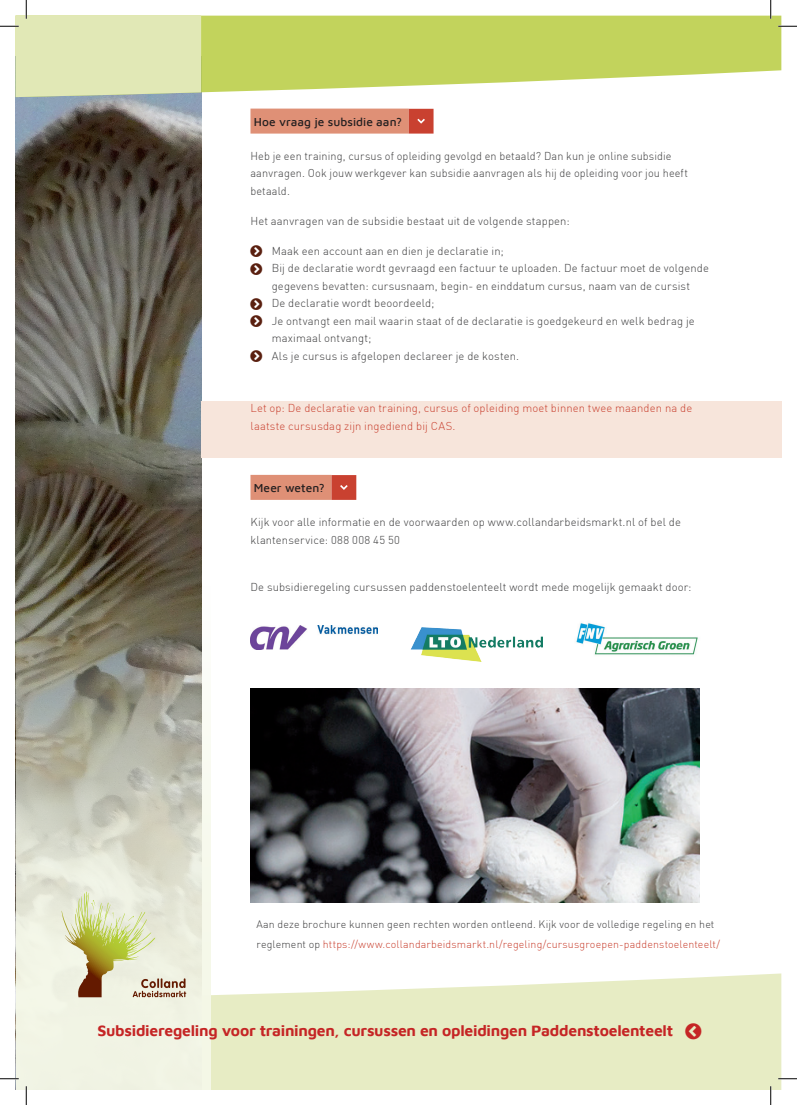
<style>
.page{position:relative;width:797px;height:1105px;background:#fff}
.page>*{position:absolute;margin:0;border:0;box-sizing:border-box;transform-origin:0 0}
.t1{font:700 15.75px "Maven Pro";letter-spacing:-.02em;color:#c52525}
.t2{font:500 11.88px "Maven Pro";letter-spacing:.005em;color:#231f20}
.t3{font:300 11.25px/17.5px "DIN Pro";letter-spacing:.01em;color:#3e3e3f}
.t4{font:300 11.25px/17.5px "DIN Pro";letter-spacing:.01em;color:#c94130}
.t5{font:300 10.62px/20px "DIN Pro";letter-spacing:.015em;color:#3e3e3f}
.s1{color:#c94130}
</style>
<div class="page">
<svg style="left:211px;top:973px;width:570px;height:116px;background:#e9eeca"></svg>
<img style="left:16px;top:97px;width:185px;height:489px">
<svg style="left:16px;top:586px;width:195px;height:503px;background:#c3c3b2"></svg>
<div style="left:201px;top:401px;width:580px;height:57px;background:#f7e5db"></div>
<div style="left:250px;top:109px;width:159px;height:25px;background:#df9076"></div>
<div style="left:250px;top:475px;width:81px;height:25px;background:#df9076"></div>
<svg style="left:409px;top:109px;width:24px;height:25px"></svg>
<svg style="left:331px;top:475px;width:25px;height:25px"></svg>
<img style="left:250px;top:626px;width:128px;height:23px">
<img style="left:576px;top:623px;width:122px;height:32px">
<svg style="left:61px;top:892px;width:28px;height:69px;background:#d9dbaf"></svg>
<svg style="left:133px;top:978px;width:53px;height:19px"></svg>
<img style="left:410px;top:627px;width:133px;height:34px">
<img style="left:250px;top:688px;width:449px;height:214px">
<svg style="left:201px;top:16px;width:580px;height:81px;fill:#c2d35c"></svg>
<svg style="left:778px;top:25px;width:19px;height:2px"></svg>
<svg style="left:0;top:1078px;width:19px;height:1px"></svg>
<svg style="left:778px;top:1078px;width:19px;height:1px"></svg>
<svg style="left:0;top:0;width:201px;height:97px"></svg>
<svg style="left:25px;top:1086px;width:2px;height:19px"></svg>
<svg style="left:770px;top:0;width:1px;height:19px"></svg>
<svg style="left:770px;top:1086px;width:1px;height:19px"></svg>
<svg style="left:685px;top:1023px;width:16px;height:16px"></svg>
<p class="t2" style="left:254px;top:114px;width:150px">Hoe vraag je subsidie aan?</p>
<p class="t3" style="left:250px;top:147px;width:439px">Heb je een training, cursus of opleiding gevolgd en betaald? Dan kun je online subsidie aanvragen. Ook jouw werkgever kan subsidie aanvragen als hij de opleiding voor jou heeft betaald.</p>
<p class="t3" style="left:250px;top:212px;width:321px">Het aanvragen van de subsidie bestaat uit de volgende stappen:</p>
<p class="t3" style="left:272px;top:242px;width:439px">Maak een account aan en dien je declaratie in;<br>Bij de declaratie wordt gevraagd een factuur te uploaden. De factuur moet de volgende gegevens bevatten: cursusnaam, begin- en einddatum cursus, naam van de cursist<br>De declaratie wordt beoordeeld;<br>Je ontvangt een mail waarin staat of de declaratie is goedgekeurd en welk bedrag je maximaal ontvangt;<br>Als je cursus is afgelopen declareer je de kosten.</p>
<p class="t4" style="left:250px;top:399px;width:443px">Let op: De declaratie van training, cursus of opleiding moet binnen twee maanden na de laatste cursusdag zijn ingediend bij CAS.</p>
<p class="t2" style="left:254px;top:480px;width:72px">Meer weten?</p>
<p class="t3" style="left:250px;top:513px;width:432px">Kijk voor alle informatie en de voorwaarden op www.collandarbeidsmarkt.nl of bel de klantenservice: 088 008 45 50</p>
<p class="t3" style="left:250px;top:578px;width:442px">De subsidieregeling cursussen paddenstoelenteelt wordt mede mogelijk gemaakt door:</p>
<p class="t5" style="left:256px;top:914px;width:465px">Aan deze brochure kunnen geen rechten worden ontleend. Kijk voor de volledige regeling en het reglement op <span class="s1">https://www.collandarbeidsmarkt.nl/regeling/cursusgroepen-paddenstoelenteelt/</span></p>
<h1 class="t1" style="left:97px;top:1020px;width:577px">Subsidieregeling voor trainingen, cursussen en opleidingen Paddenstoelenteelt</h1>
</div>
